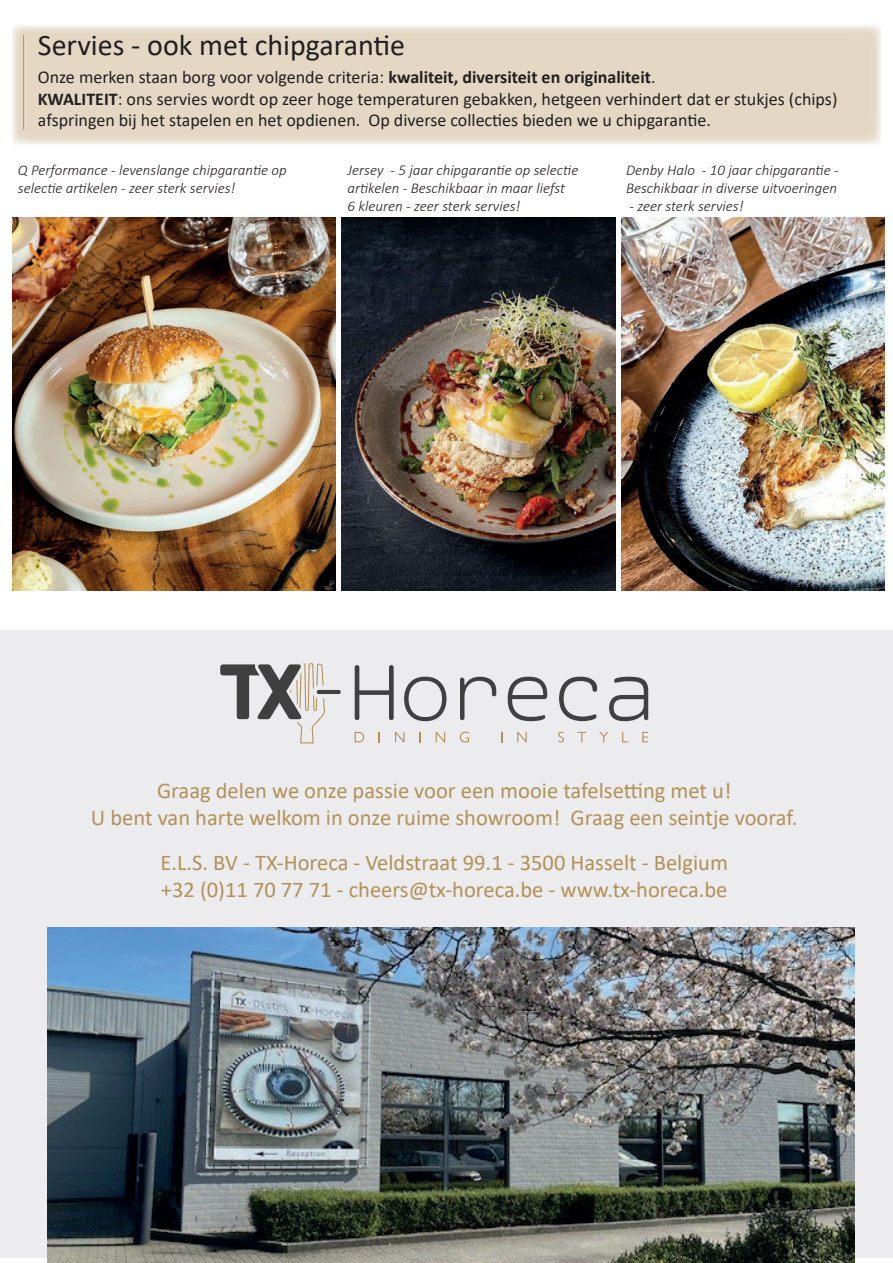
<style>
.page{position:relative;width:893px;height:1263px;background:#fff}
.page>*{position:absolute;margin:0;border:0;box-sizing:border-box;transform-origin:0 0}
.t1{font:30px "Calibri";color:#231f20}
.t2{font:22.5px/27px "Calibri";color:#b39159;text-align:center}
.t3{font:18px/21.6px "Calibri";color:#231f20}
.t4{font:italic 300 15px/18px "Calibri";color:#231f20}
.s1{font-weight:700}
</style>
<div class="page">
<div style="left:13px;top:25px;width:869px;height:119px;background:#e4d8c5"></div>
<div style="left:0;top:630px;width:893px;height:628px;background:#ececee"></div>
<img style="left:13px;top:218px;width:323px;height:373px">
<img style="left:341px;top:218px;width:274px;height:373px">
<svg style="left:355px;top:665px;width:39px;height:55px"></svg>
<svg style="left:404px;top:677px;width:42px;height:44px"></svg>
<svg style="left:460px;top:677px;width:36px;height:43px"></svg>
<svg style="left:508px;top:677px;width:39px;height:44px"></svg>
<svg style="left:559px;top:677px;width:38px;height:44px"></svg>
<svg style="left:609px;top:677px;width:39px;height:44px"></svg>
<svg style="left:355px;top:732px;width:9px;height:10px"></svg>
<svg style="left:395px;top:732px;width:9px;height:10px"></svg>
<svg style="left:419px;top:732px;width:2px;height:10px"></svg>
<svg style="left:436px;top:732px;width:9px;height:10px"></svg>
<svg style="left:460px;top:732px;width:9px;height:10px"></svg>
<svg style="left:517px;top:732px;width:10px;height:10px"></svg>
<svg style="left:558px;top:732px;width:6px;height:10px"></svg>
<svg style="left:577px;top:732px;width:9px;height:10px"></svg>
<svg style="left:599px;top:732px;width:9px;height:10px"></svg>
<svg style="left:622px;top:732px;width:6px;height:10px"></svg>
<svg style="left:642px;top:732px;width:6px;height:10px"></svg>
<svg style="left:220px;top:663px;width:121px;height:80px"></svg>
<img style="left:48px;top:927px;width:806px;height:336px">
<img style="left:622px;top:218px;width:262px;height:372px">
<hr style="left:23px;top:35px;width:1px;height:95px;background:#b39159">
<h1 class="t1" style="left:38px;top:24px;width:369px">Servies - ook met chipgarantie</h1>
<p class="t3" style="left:38px;top:66px;width:801px">Onze merken staan borg voor volgende criteria: <span class="s1">kwaliteit, diversiteit en originaliteit</span>.<br><span class="s1">KWALITEIT</span>: ons servies wordt op zeer hoge temperaturen gebakken, hetgeen verhindert dat er stukjes (chips) afspringen bij het stapelen en het opdienen. Op diverse collecties bieden we u chipgarantie.</p>
<p class="t4" style="left:18px;top:161px;width:270px">Q Performance - levenslange chipgarantie op selectie artikelen - zeer sterk servies!</p>
<p class="t4" style="left:347px;top:161px;width:232px">Jersey - 5 jaar chipgarantie op selectie artikelen - Beschikbaar in maar liefst<br>6 kleuren - zeer sterk servies!</p>
<p class="t4" style="left:626px;top:161px;width:214px">Denby Halo - 10 jaar chipgarantie -<br>Beschikbaar in diverse uitvoeringen</p>
<p class="t4" style="left:629px;top:197px;width:116px">- zeer sterk servies!</p>
<p class="t2" style="left:91px;top:776px;width:708px">Graag delen we onze passie voor een mooie tafelsetting met u!<br>U bent van harte welkom in onze ruime showroom! Graag een seintje vooraf.</p>
<p class="t2" style="left:160px;top:848px;width:569px;text-align:left">E.L.S. BV - TX-Horeca - Veldstraat 99.1 - 3500 Hasselt - Belgium +32 (0)11 70 77 71 - cheers@tx-horeca.be - www.tx-horeca.be</p>
</div>
